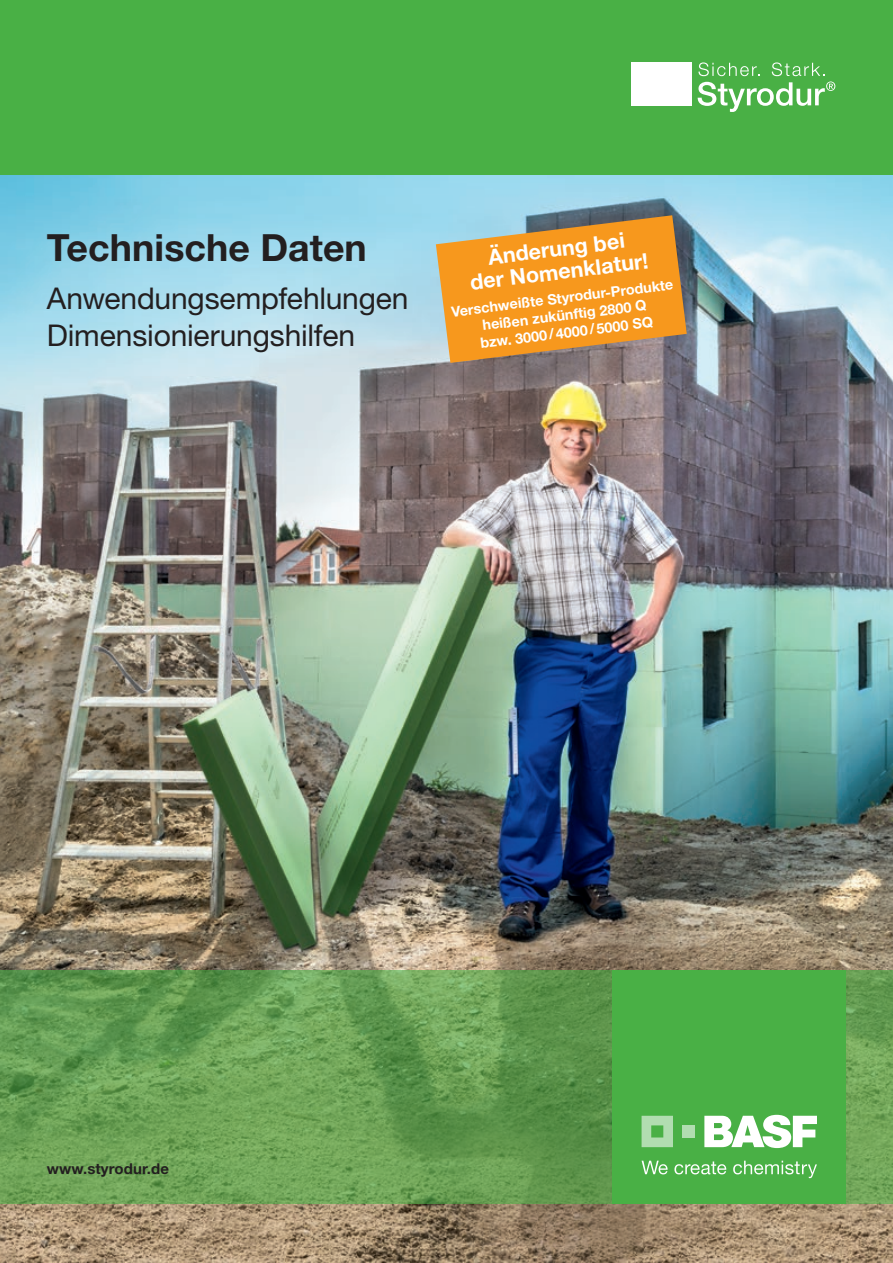
<style>
.page{position:relative;width:893px;height:1263px;background:#fff}
.page>*{position:absolute;margin:0;border:0;box-sizing:border-box;transform-origin:0 0}
.t1{font:700 37.5px "Helvetica Neue LT Std";color:#231f20}
.t2{font:30px/37.5px "Helvetica Neue LT Std";letter-spacing:-.005em;color:#231f20}
.t3{font:700 21.6px/23.1px "Helvetica Neue LT Std";color:#fff;text-align:center}
.t4{font:700 15px "Helvetica Neue LT Std";letter-spacing:.01em;color:#231f20}
.t5{font:700 14.4px/17.2px "Helvetica Neue LT Std";color:#fff;text-align:center}
</style>
<div class="page">
<img style="left:0;top:174px;width:893px;height:1089px">
<svg style="left:0;top:969px;width:893px;height:234px;background:#689e54"></svg>
<div style="left:612px;top:969px;width:234px;height:234px;background:#49b045"></div>
<svg style="left:642px;top:1116px;width:31px;height:31px"></svg>
<div style="left:683px;top:1125px;width:12px;height:12px;background:#b1ddb0"></div>
<svg style="left:704px;top:1115px;width:113px;height:33px"></svg>
<svg style="left:642px;top:1161px;width:26px;height:13px"></svg>
<svg style="left:674px;top:1161px;width:52px;height:13px"></svg>
<svg style="left:733px;top:1161px;width:84px;height:17px"></svg>
<div style="left:0;top:0;width:893px;height:174px;background:#49b045"></div>
<div style="left:631px;top:62px;width:61px;height:44px;background:#fff"></div>
<svg style="left:698px;top:62px;width:137px;height:50px"></svg>
<svg style="left:436px;top:215px;width:251px;height:148px;background:#db963b"></svg>
<h1 class="t1" style="left:47px;top:224px;width:322px">Technische Daten</h1>
<h2 class="t2" style="left:47px;top:279px;width:363px">Anwendungsempfehlungen<br>Dimensionierungshilfen</h2>
<h3 class="t3" style="left:466px;top:248px;width:181px;rotate:-7deg">Änderung bei<br>der Nomenklatur!</h3>
<p class="t5" style="left:450px;top:303px;width:225px;rotate:-7deg">Verschweißte Styrodur-Produkte heißen zukünftig 2800 Q<br>bzw. 3000/4000/5000 SQ</p>
<p class="t4" style="left:47px;top:1159px;width:124px">www.styrodur.de</p>
</div>
